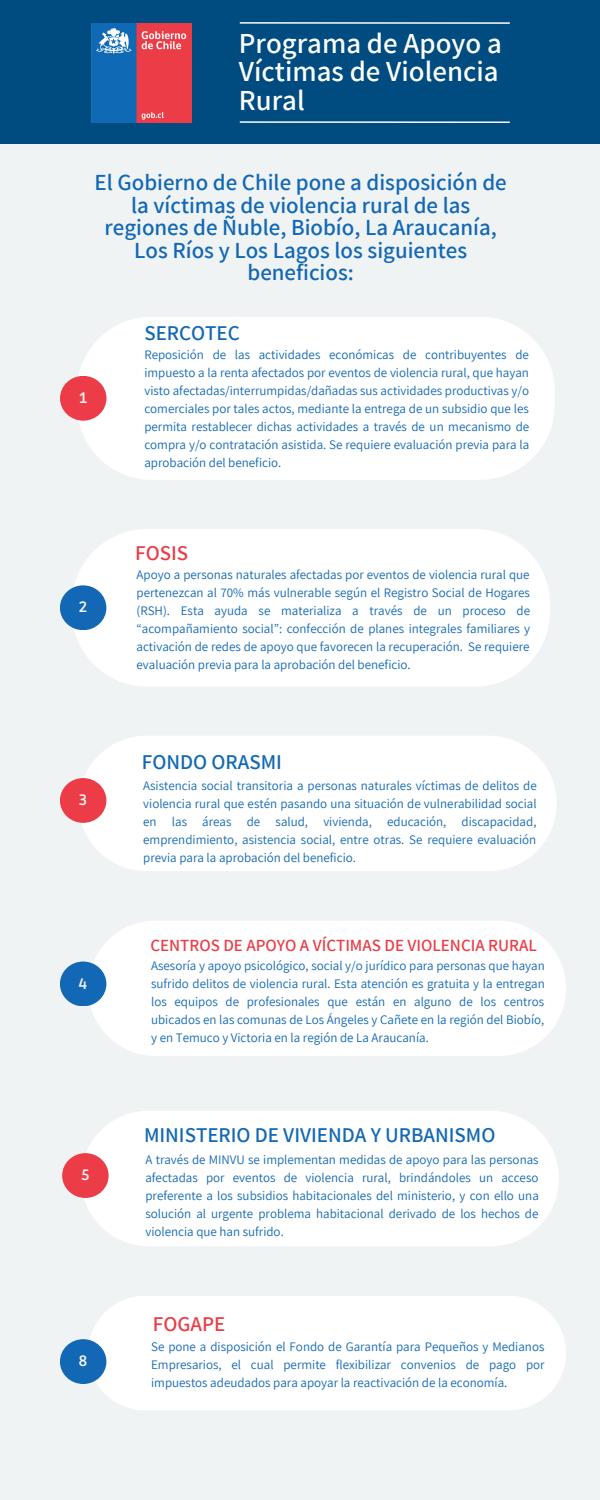
<style>
.page{position:relative;width:600px;height:1500px;background:#f0f3f4}
.page>*{position:absolute;margin:0;border:0;box-sizing:border-box;transform-origin:0 0}
.t1{font:600 29px/28.5px "Assistant";color:#fdfdfc}
.t2{font:600 23px/22.5px "Assistant";color:#1268b4;text-align:center}
.t3{font:600 21px "Assistant";color:#1268b4}
.t4{font:600 21px "Assistant";color:#eb3c47}
.t5{font:600 17px "Assistant";color:#eb3c47}
.t6{font:700 15px "Ruda";color:#f6f6f6}
.t7{font:13px/18px "Assistant";color:#1268b4;text-align:justify}
</style>
<div class="page">
<div style="left:77px;top:317px;width:478px;height:163px;background:#fff;border-radius:75px"></div>
<div style="left:0;top:0;width:600px;height:143px;background:#004b80"></div>
<div style="left:60px;top:376px;width:46px;height:45px;background:#eb3c47;border-radius:50%"></div>
<hr style="left:240px;top:121px;width:270px;height:2px;background:#fdfdfc">
<hr style="left:240px;top:22px;width:270px;height:2px;background:#fdfdfc">
<img style="left:92px;top:23px;width:100px;height:100px">
<div style="left:72px;top:529px;width:478px;height:157px;background:#fff;border-radius:75px"></div>
<div style="left:60px;top:585px;width:46px;height:45px;background:#1268b4;border-radius:50%"></div>
<div style="left:82px;top:736px;width:474px;height:135px;background:#fff"></div>
<div style="left:60px;top:778px;width:46px;height:45px;background:#eb3c47;border-radius:50%"></div>
<div style="left:88px;top:921px;width:478px;height:135px;background:#fff"></div>
<div style="left:60px;top:962px;width:46px;height:44px;background:#1268b4;border-radius:50%"></div>
<div style="left:84px;top:1111px;width:475px;height:135px;background:#fff"></div>
<div style="left:62px;top:1153px;width:47px;height:45px;background:#eb3c47;border-radius:50%"></div>
<div style="left:88px;top:1296px;width:478px;height:114px;background:#fff"></div>
<div style="left:60px;top:1339px;width:46px;height:45px;background:#1268b4;border-radius:50%"></div>
<h1 class="t1" style="left:239px;top:28px;width:265px">Programa de Apoyo a<br>Víctimas de Violencia<br>Rural</h1>
<h2 class="t2" style="left:95px;top:170px;width:414px">El Gobierno de Chile pone a disposición de la víctimas de violencia rural de las regiones de Ñuble, Biobío, La Araucanía, Los Ríos y Los Lagos los siguientes beneficios:</h2>
<p class="t6" style="left:79px;top:389px;width:9px">1</p>
<h3 class="t3" style="left:144px;top:319px;width:97px">SERCOTEC</h3>
<p class="t7" style="left:144px;top:345px;width:386px">Reposición de las actividades económicas de contribuyentes de impuesto a la renta afectados por eventos de violencia rural, que hayan visto afectadas/interrumpidas/dañadas sus actividades productivas y/o comerciales por tales actos, mediante la entrega de un subsidio que les permita restablecer dichas actividades a través de un mecanismo de compra y/o contratación asistida. Se requiere evaluación previa para la aprobación del beneficio.</p>
<p class="t6" style="left:79px;top:599px;width:10px">2</p>
<h3 class="t4" style="left:135px;top:539px;width:55px">FOSIS</h3>
<p class="t7" style="left:137px;top:565px;width:395px">Apoyo a personas naturales afectadas por eventos de violencia rural que pertenezcan al 70% más vulnerable según el Registro Social de Hogares (RSH). Esta ayuda se materializa a través de un proceso de “acompañamiento social”: confección de planes integrales familiares y activación de redes de apoyo que favorecen la recuperación. Se requiere evaluación previa para la aprobación del beneficio.</p>
<p class="t6" style="left:79px;top:791px;width:9px">3</p>
<p class="t6" style="left:79px;top:975px;width:10px">4</p>
<h3 class="t3" style="left:142px;top:747px;width:142px">FONDO ORASMI</h3>
<p class="t7" style="left:143px;top:776px;width:395px">Asistencia social transitoria a personas naturales víctimas de delitos de violencia rural que estén pasando una situación de vulnerabilidad social en las áreas de salud, vivienda, educación, discapacidad, emprendimiento, asistencia social, entre otras. Se requiere evaluación previa para la aprobación del beneficio.</p>
<h3 class="t5" style="left:150px;top:934px;width:388px">CENTROS DE APOYO A VÍCTIMAS DE VIOLENCIA RURAL</h3>
<p class="t7" style="left:151px;top:956px;width:395px">Asesoría y apoyo psicológico, social y/o jurídico para personas que hayan sufrido delitos de violencia rural. Esta atención es gratuita y la entregan los equipos de profesionales que están en alguno de los centros ubicados en las comunas de Los Ángeles y Cañete en la región del Biobío, y en Temuco y Victoria en la región de La Araucanía.</p>
<p class="t6" style="left:81px;top:1166px;width:9px">5</p>
<p class="t6" style="left:79px;top:1352px;width:10px">8</p>
<h3 class="t3" style="left:144px;top:1120px;width:353px">MINISTERIO DE VIVIENDA Y URBANISMO</h3>
<p class="t7" style="left:145px;top:1150px;width:395px">A través de MINVU se implementan medidas de apoyo para las personas afectadas por eventos de violencia rural, brindándoles un acceso preferente a los subsidios habitacionales del ministerio, y con ello una solución al urgente problema habitacional derivado de los hechos de violencia que han sufrido.</p>
<h3 class="t4" style="left:153px;top:1310px;width:74px">FOGAPE</h3>
<p class="t7" style="left:151px;top:1338px;width:395px">Se pone a disposición el Fondo de Garantía para Pequeños y Medianos Empresarios, el cual permite flexibilizar convenios de pago por impuestos adeudados para apoyar la reactivación de la economía.</p>
</div>
